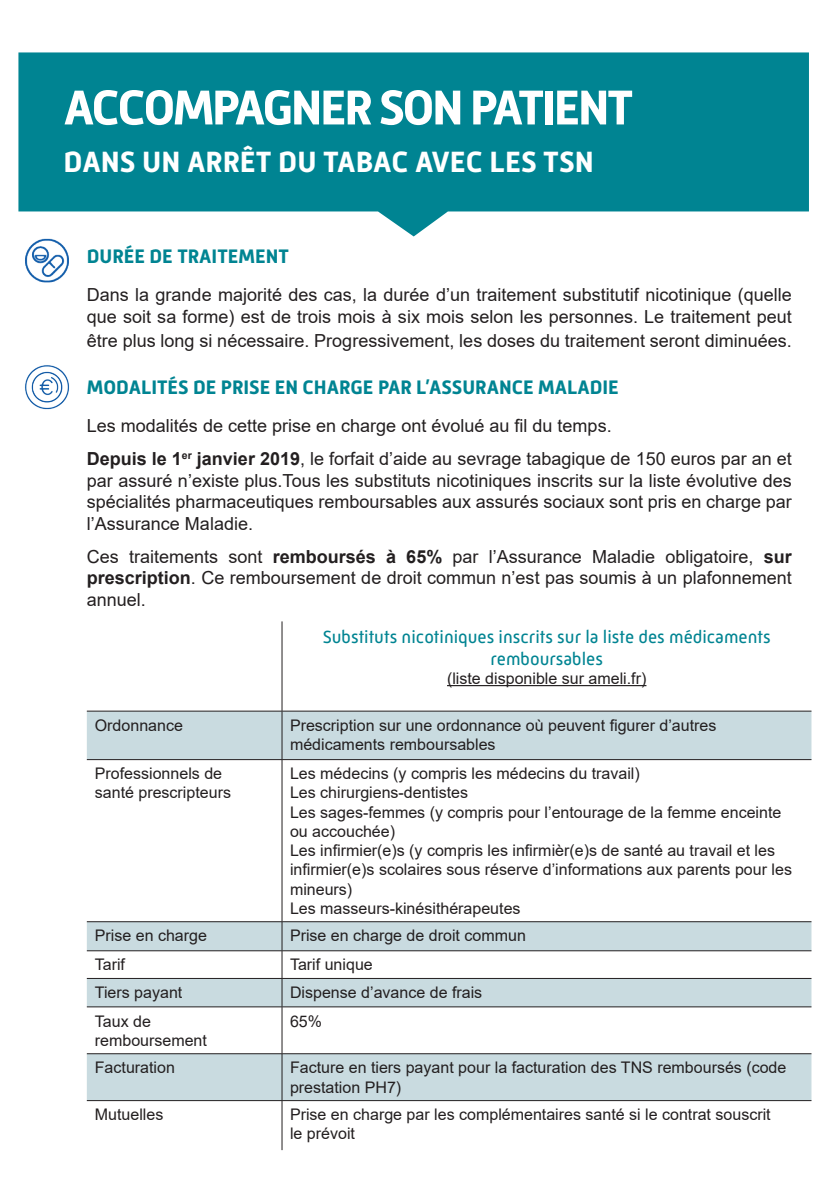
<style>
.page{position:relative;width:840px;height:1191px;background:#fff}
.page>*{position:absolute;margin:0;border:0;box-sizing:border-box;transform-origin:0 0}
.t1{font:700 50px "Mic 32 New";letter-spacing:-.05em;color:#fff}
.t2{font:700 30px "Mic 32 New";color:#fff}
.t3{font:700 20px "Mic 32 New";color:#008492}
.t4{font:18px/21.6px "Arial";color:#231f20}
.t5{font:18px/21.6px "Mic 32 New";color:#008492;text-align:center}
.t6{font:16px/19.2px "Arial";color:#231f20}
.s1{font-weight:700}
</style>
<div class="page">
<svg style="left:18px;top:52px;width:790px;height:184px;background:#20939f"></svg>
<svg style="left:87px;top:712px;width:724px;height:388px"></svg>
<hr style="left:281px;top:621px;width:1px;height:90px;background:#231f20">
<hr style="left:87px;top:711px;width:195px;height:1px;background:#231f20">
<hr style="left:282px;top:711px;width:529px;height:1px;background:#231f20">
<hr style="left:281px;top:711px;width:1px;height:48px;background:#231f20">
<hr style="left:87px;top:759px;width:195px;height:1px;background:#231f20">
<hr style="left:282px;top:759px;width:529px;height:1px;background:#231f20">
<hr style="left:281px;top:760px;width:1px;height:161px;background:#231f20">
<hr style="left:87px;top:921px;width:195px;height:1px;background:#231f20">
<hr style="left:282px;top:921px;width:529px;height:1px;background:#231f20">
<hr style="left:87px;top:950px;width:195px;height:1px;background:#231f20">
<hr style="left:282px;top:950px;width:529px;height:1px;background:#231f20">
<hr style="left:87px;top:978px;width:195px;height:1px;background:#231f20">
<hr style="left:282px;top:978px;width:529px;height:1px;background:#231f20">
<svg style="left:281px;top:922px;width:1px;height:84px"></svg>
<hr style="left:87px;top:1006px;width:195px;height:1px;background:#231f20">
<hr style="left:282px;top:1006px;width:529px;height:1px;background:#231f20">
<hr style="left:281px;top:1007px;width:1px;height:46px;background:#231f20">
<hr style="left:87px;top:1053px;width:195px;height:1px;background:#231f20">
<hr style="left:282px;top:1053px;width:529px;height:1px;background:#231f20">
<hr style="left:281px;top:1054px;width:1px;height:46px;background:#231f20">
<hr style="left:87px;top:1100px;width:195px;height:1px;background:#231f20">
<hr style="left:282px;top:1100px;width:529px;height:1px;background:#231f20">
<hr style="left:281px;top:1100px;width:1px;height:50px;background:#231f20">
<hr style="left:447px;top:685px;width:199px;height:1px;background:#231f20">
<img style="left:25px;top:365px;width:44px;height:45px">
<img style="left:18px;top:225px;width:64px;height:58px">
<h1 class="t1" style="left:63px;top:79px;width:571px">ACCOMPAGNER SON PATIENT</h1>
<h2 class="t2" style="left:63px;top:145px;width:497px">DANS UN ARRÊT DU TABAC AVEC LES TSN</h2>
<p class="t3" style="left:87px;top:244px;width:13px">DUR</p>
<p class="t3" style="left:124px;top:244px;width:100px">ÉEDE TRAITEMENT</p>
<p class="t4" style="left:87px;top:284px;width:706px">Dans la grande majorité des cas, la durée d’un traitement substitutif nicotinique (quelle que soit sa forme) est de trois mois à six mois selon les personnes. Le traitement peut</p>
<p class="t4" style="left:87px;top:329px;width:706px">être plus long si nécessaire. Progressivement, les doses du traitement seront diminuées.</p>
<p class="t3" style="left:87px;top:375px;width:15px">MOD</p>
<p class="t3" style="left:129px;top:375px;width:103px">ALITÉSDE PRISE</p>
<p class="t3" style="left:275px;top:375px;width:76px">EN CHARGE</p>
<p class="t3" style="left:378px;top:375px;width:76px">PAR L’ASSUR</p>
<p class="t3" style="left:486px;top:375px;width:25px">ANCE</p>
<p class="t3" style="left:538px;top:375px;width:62px">MALADIE</p>
<p class="t4" style="left:87px;top:409px;width:706px;line-height:33px">Les modalités de cette prise en charge ont évolué au fil du temps.<br><span class="s1">Depuis le 1</span><sup>er</sup> <span class="s1">janvier 2019</span>, le forfait d’aide au sevrage tabagique de 150 euros par an et</p>
<p class="t4" style="left:87px;top:469px;width:706px;text-align:justify">par assuré n’existe plus.Tous les substituts nicotiniques inscrits sur la liste évolutive des spécialités pharmaceutiques remboursables aux assurés sociaux sont pris en charge par l’Assurance Maladie.</p>
<p class="t4" style="left:87px;top:545px;width:706px;text-align:justify">Ces traitements sont <span class="s1">remboursés à 65%</span> par l’Assurance Maladie obligatoire, <span class="s1">sur prescription</span>. Ce remboursement de droit commun n’est pas soumis à un plafonnement annuel.</p>
<p class="t5" style="left:322px;top:626px;width:449px">Substituts nicotiniques inscrits sur la liste des médicaments remboursables</p>
<p class="t6" style="left:447px;top:668px;width:201px">(liste disponible sur ameli.fr)</p>
<p class="t6" style="left:95px;top:715px;width:90px">Ordonnance</p>
<p class="t6" style="left:290px;top:715px;width:427px">Prescription sur une ordonnance où peuvent figurer d’autres médicaments remboursables</p>
<p class="t6" style="left:95px;top:764px;width:138px">Professionnels de santé prescripteurs</p>
<p class="t6" style="left:290px;top:764px;width:503px">Les médecins (y compris les médecins du travail)<br>Les chirurgiens-dentistes<br>Les sages-femmes (y compris pour l’entourage de la femme enceinte ou accouchée)<br>Les infirmier(e)s (y compris les infirmièr(e)s de santé au travail et les infirmier(e)s scolaires sous réserve d’informations aux parents pour les mineurs)<br>Les masseurs-kinésithérapeutes</p>
<p class="t6" style="left:95px;top:926px;width:114px">Prise en charge</p>
<p class="t6" style="left:290px;top:926px;width:237px">Prise en charge de droit commun</p>
<p class="t6" style="left:95px;top:955px;width:32px">Tarif</p>
<p class="t6" style="left:290px;top:955px;width:84px">Tarif unique</p>
<p class="t6" style="left:95px;top:982px;width:89px">Tiers payant</p>
<p class="t6" style="left:290px;top:982px;width:194px">Dispense d’avance de frais</p>
<p class="t6" style="left:95px;top:1011px;width:114px">Taux de remboursement</p>
<p class="t6" style="left:290px;top:1011px;width:34px">65%</p>
<p class="t6" style="left:95px;top:1058px;width:82px">Facturation</p>
<p class="t6" style="left:290px;top:1058px;width:497px">Facture en tiers payant pour la facturation des TNS remboursés (code prestation PH7)</p>
<p class="t6" style="left:95px;top:1105px;width:70px">Mutuelles</p>
<p class="t6" style="left:290px;top:1105px;width:482px">Prise en charge par les complémentaires santé si le contrat souscrit le prévoit</p>
</div>
